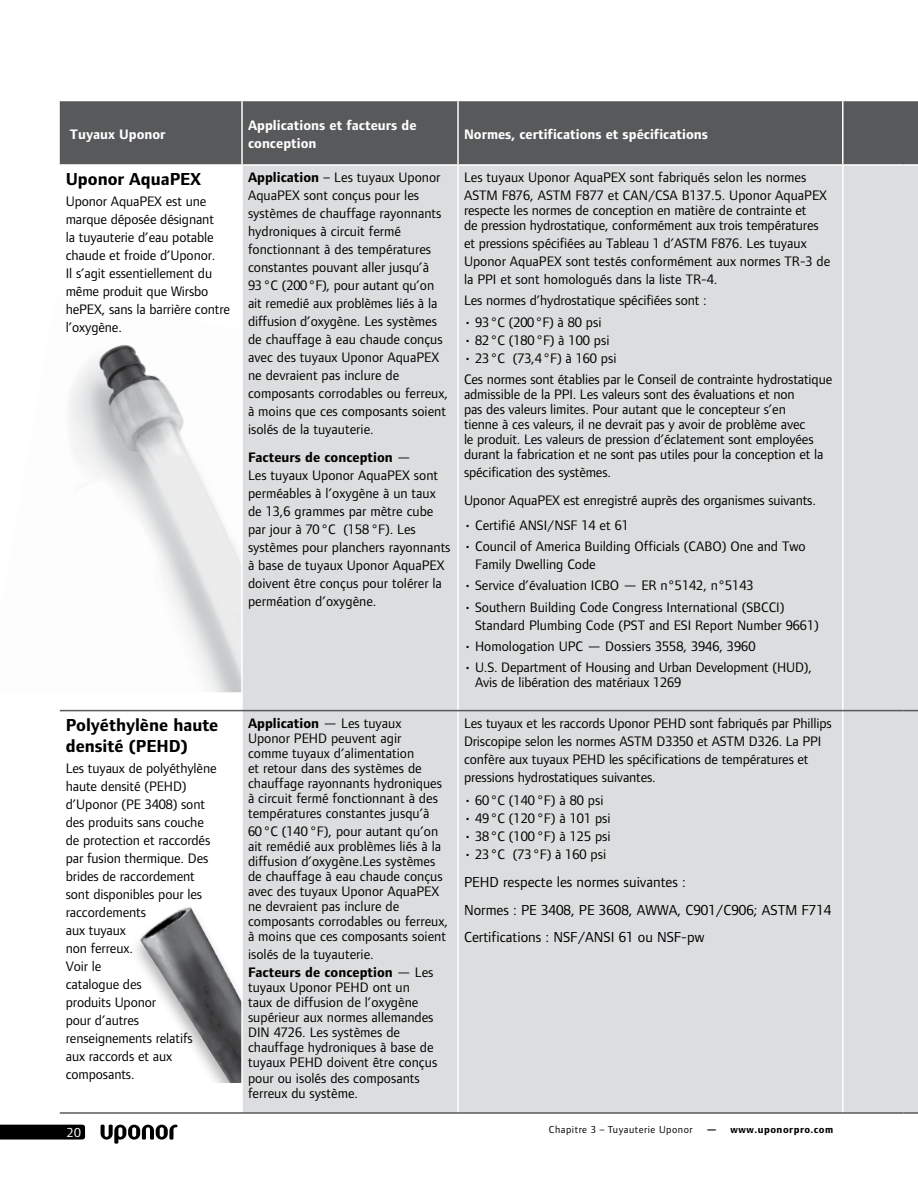
<style>
.page{position:relative;width:918px;height:1188px;background:#fff}
.page>*{position:absolute;margin:0;border:0;box-sizing:border-box;transform-origin:0 0}
.t1{font:700 18px/21px "Foundry Form Sans";color:#000}
.t2{font:15px/27.8px "Foundry Form Sans";color:#000}
.t3{font:14.25px/18px "Foundry Form Sans";color:#000}
.t4{font:700 14.25px/18px "Foundry Form Sans";color:#fff}
.t5{font:13.5px "Foundry Form Sans";color:#fff}
.t6{font:10.5px "Foundry Form Sans";letter-spacing:.05em;color:#000}
.t7{font:700 10.5px "Foundry Form Sans";letter-spacing:.05em;color:#000}
.s1{font-weight:700}
</style>
<div class="page">
<svg style="left:101px;top:1125px;width:77px;height:19px"></svg>
<svg style="left:0;top:1125px;width:85px;height:15px"></svg>
<img style="left:139px;top:907px;width:102px;height:176px">
<img style="left:70px;top:344px;width:171px;height:348px">
<div style="left:60px;top:101px;width:858px;height:63px;background:#58595b"></div>
<div style="left:243px;top:166px;width:675px;height:946px;background:#dcddde"></div>
<hr style="left:457px;top:166px;width:2px;height:544px;background:#fff">
<hr style="left:457px;top:711px;width:2px;height:401px;background:#fff">
<hr style="left:241px;top:101px;width:2px;height:63px;background:#fff">
<hr style="left:457px;top:101px;width:2px;height:63px;background:#fff">
<svg style="left:904px;top:164px;width:14px;height:1px"></svg>
<hr style="left:842px;top:101px;width:2px;height:63px;background:#fff">
<hr style="left:842px;top:166px;width:2px;height:544px;background:#fff">
<hr style="left:842px;top:711px;width:2px;height:401px;background:#fff">
<hr style="left:60px;top:710px;width:182px;height:1px;background:#58595b">
<hr style="left:242px;top:710px;width:216px;height:1px;background:#58595b">
<hr style="left:458px;top:710px;width:385px;height:1px;background:#58595b">
<hr style="left:843px;top:710px;width:61px;height:1px;background:#58595b">
<svg style="left:904px;top:710px;width:14px;height:1px"></svg>
<hr style="left:60px;top:1112px;width:182px;height:2px;background:#58595b">
<hr style="left:242px;top:1112px;width:216px;height:2px;background:#58595b">
<hr style="left:458px;top:1112px;width:385px;height:2px;background:#58595b">
<hr style="left:843px;top:1112px;width:61px;height:2px;background:#58595b">
<svg style="left:904px;top:1112px;width:14px;height:2px"></svg>
<p class="t4" style="left:70px;top:125px;width:97px">Tuyaux Uponor</p>
<p class="t4" style="left:248px;top:116px;width:170px">Applications et facteurs de conception</p>
<p class="t4" style="left:464px;top:125px;width:245px">Normes, certifications et spécifications</p>
<p class="t1" style="left:66px;top:168px;width:137px">Uponor AquaPEX</p>
<p class="t3" style="left:66px;top:192px;width:166px">Uponor AquaPEX est une marque déposée désignant<br>la tuyauterie d’eau potable chaude et froide d’Uponor.<br>Il s’agit essentiellement du même produit que Wirsbo hePEX, sans la barrière contre l’oxygène.</p>
<p class="t3" style="left:464px;top:168px;width:365px">Les tuyaux Uponor AquaPEX sont fabriqués selon les normes<br>ASTM F876, ASTM F877 et CAN/CSA B137.5. Uponor AquaPEX</p>
<p class="t3" style="left:464px;top:203px;width:356px;line-height:15px">respecte les normes de conception en matière de contrainte et de pression hydrostatique, conformément aux trois températures</p>
<p class="t3" style="left:464px;top:234px;width:368px">et pressions spécifiées au Tableau 1 d’ASTM F876. Les tuyaux<br>Uponor AquaPEX sont testés conformément aux normes TR-3 de la PPI et sont homologués dans la liste TR-4.</p>
<p class="t3" style="left:464px;top:292px;width:244px">Les normes d’hydrostatique spécifiées sont :</p>
<p class="t3" style="left:464px;top:313px;width:139px">• 93°C (200°F) à 80 psi</p>
<p class="t3" style="left:464px;top:331px;width:147px">• 82°C (180°F) à 100 psi</p>
<p class="t3" style="left:464px;top:347px;width:370px;line-height:21.8px">• 23°C (73,4°F) à 160 psi<br>Ces normes sont établies par le Conseil de contrainte hydrostatique</p>
<p class="t3" style="left:464px;top:387px;width:361px;line-height:15px">admissible de la PPI. Les valeurs sont des évaluations et non<br>pas des valeurs limites. Pour autant que le concepteur s’en tienne à ces valeurs, il ne devrait pas y avoir de problème avec<br>le produit. Les valeurs de pression d’éclatement sont employées durant la fabrication et ne sont pas utiles pour la conception et la</p>
<p class="t3" style="left:464px;top:459px;width:353px;line-height:27.8px">spécification des systèmes.<br>Uponor AquaPEX est enregistré auprès des organismes suivants.</p>
<p class="t3" style="left:464px;top:516px;width:166px">• Certifié ANSI/NSF 14 et 61</p>
<p class="t3" style="left:475px;top:537px;width:332px;text-indent:-11px">• Council of America Building Officials (CABO) One and Two<br>Family Dwelling Code</p>
<p class="t3" style="left:464px;top:576px;width:291px">• Service d’évaluation ICBO — ER n°5142, n°5143</p>
<p class="t3" style="left:475px;top:598px;width:345px;text-indent:-11px">• Southern Building Code Congress International (SBCCI)<br>Standard Plumbing Code (PST and ESI Report Number 9661)</p>
<p class="t3" style="left:464px;top:637px;width:293px">• Homologation UPC — Dossiers 3558, 3946, 3960</p>
<p class="t3" style="left:475px;top:660px;width:338px;line-height:15px;text-indent:-11px">• U.S. Department of Housing and Urban Development (HUD),<br>Avis de libération des matériaux 1269</p>
<p class="t3" style="left:248px;top:168px;width:201px"><span class="s1">Application</span> – Les tuyaux Uponor<br>AquaPEX sont conçus pour les systèmes de chauffage rayonnants hydroniques à circuit fermé fonctionnant à des températures constantes pouvant aller jusqu’à<br>93°C (200°F), pour autant qu’on ait remedié aux problèmes liés à la diffusion d’oxygène. Les systèmes de chauffage à eau chaude conçus avec des tuyaux Uponor AquaPEX ne devraient pas inclure de composants corrodables ou ferreux, à moins que ces composants soient isolés de la tuyauterie.</p>
<p class="t3" style="left:248px;top:448px;width:204px"><span class="s1">Facteurs de conception</span> —<br>Les tuyaux Uponor AquaPEX sont perméables à l’oxygène à un taux de 13,6 grammes par mètre cube par jour à 70°C (158°F). Les systèmes pour planchers rayonnants à base de tuyaux Uponor AquaPEX doivent être conçus pour tolérer la perméation d’oxygène.</p>
<p class="t1" style="left:66px;top:714px;width:154px">Polyéthylène haute densité (PEHD)</p>
<p class="t3" style="left:66px;top:759px;width:152px">Les tuyaux de polyéthylène haute densité (PEHD) d’Uponor (PE 3408) sont des produits sans couche de protection et raccordés par fusion thermique. Des brides de raccordement sont disponibles pour les raccordements<br>aux tuyaux<br>non ferreux.<br>Voir le<br>catalogue des<br>produits Uponor<br>pour d’autres renseignements relatifs<br>aux raccords et aux composants.</p>
<p class="t3" style="left:248px;top:715px;width:196px;line-height:15px"><span class="s1">Application</span> — Les tuyaux<br>Uponor PEHD peuvent agir comme tuyaux d’alimentation<br>et retour dans des systèmes de chauffage rayonnants hydroniques à circuit fermé fonctionnant à des températures constantes jusqu’à</p>
<p class="t3" style="left:248px;top:823px;width:201px;line-height:15px">60°C (140 °F), pour autant qu’on ait remédié aux problèmes liés à la diffusion d’oxygène.Les systèmes de chauffage à eau chaude conçus avec des tuyaux Uponor AquaPEX ne devraient pas inclure de composants corrodables ou ferreux, à moins que ces composants soient</p>
<p class="t3" style="left:248px;top:945px;width:187px">isolés de la tuyauterie.<br><span class="s1">Facteurs de conception</span> — Les</p>
<p class="t3" style="left:248px;top:979px;width:191px;line-height:15px">tuyaux Uponor PEHD ont un taux de diffusion de l’oxygène supérieur aux normes allemandes<br>DIN 4726. Les systèmes de chauffage hydroniques à base de tuyaux PEHD doivent être conçus</p>
<p class="t3" style="left:248px;top:1071px;width:173px;line-height:15px">pour ou isolés des composants ferreux du système.</p>
<p class="t3" style="left:464px;top:714px;width:369px">Les tuyaux et les raccords Uponor PEHD sont fabriqués par Phillips Driscopipe selon les normes ASTM D3350 et ASTM D326. La PPI confère aux tuyaux PEHD les spécifications de températures et pressions hydrostatiques suivantes.</p>
<p class="t3" style="left:464px;top:791px;width:141px">• 60°C (140 °F) à 80 psi</p>
<p class="t3" style="left:464px;top:809px;width:148px">• 49°C (120 °F) à 101 psi</p>
<p class="t3" style="left:464px;top:827px;width:148px">• 38°C (100°F) à 125 psi</p>
<p class="t3" style="left:464px;top:845px;width:144px">• 23°C (73°F) à 160 psi</p>
<p class="t2" style="left:464px;top:868px;width:369px">PEHD respecte les normes suivantes :<br>Normes : PE 3408, PE 3608, AWWA, C901/C906; ASTM F714<br>Certifications : NSF/ANSI 61 ou NSF-pw</p>
<p class="t5" style="left:67px;top:1125px;width:15px">20</p>
<p class="t6" style="left:549px;top:1124px;width:145px">Chapitre 3 – Tuyauterie Uponor</p>
<p class="t7" style="left:706px;top:1124px;width:128px">— www.uponorpro.com</p>
</div>
